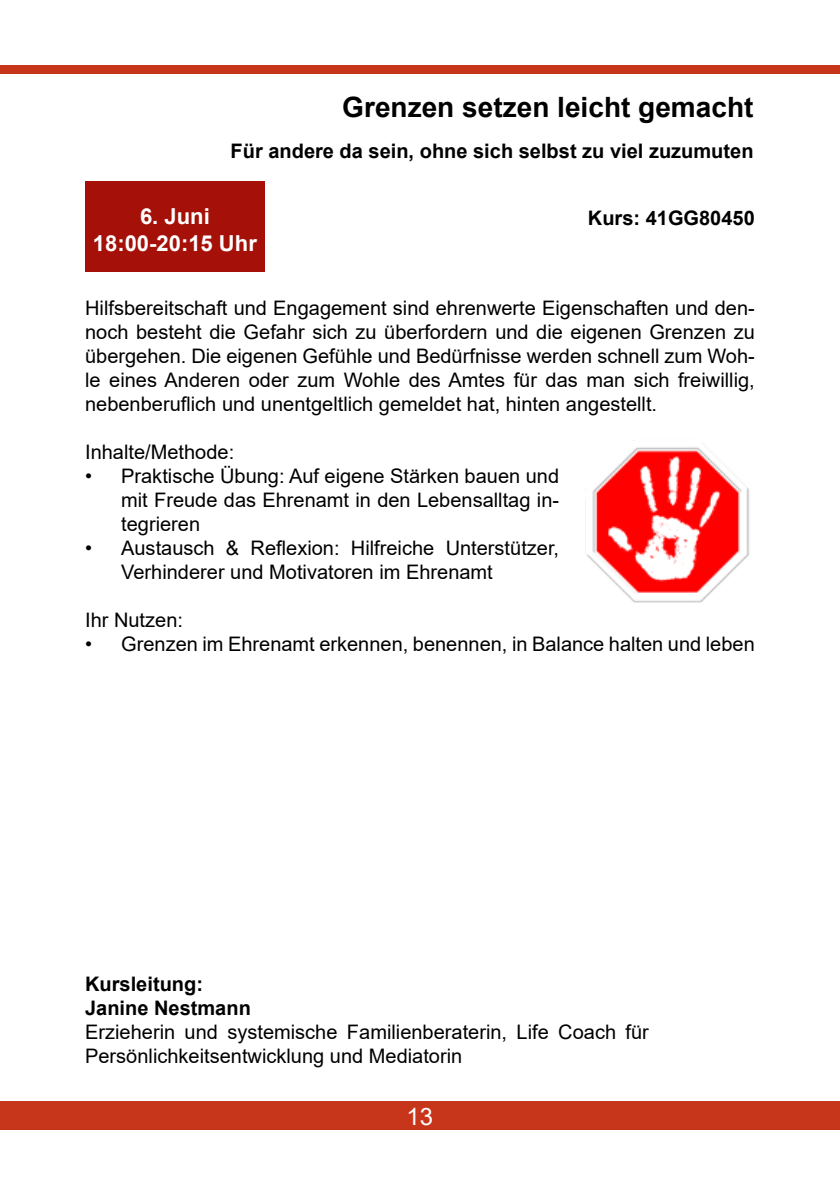
<style>
.page{position:relative;width:840px;height:1191px;background:#fff}
.page>*{position:absolute;margin:0;border:0;box-sizing:border-box;transform-origin:0 0}
.t1{font:700 28px "Arial";color:#000}
.t2{font:24px "Arial";color:#fff}
.t3{font:700 22px "Arial";color:#fff}
.t4{font:20px/24px "Arial";color:#000}
.t5{font:700 20px/24px "Arial";color:#000}
</style>
<div class="page">
<div style="left:0;top:1101px;width:839px;height:28px;background:#c7361b"></div>
<div style="left:0;top:66px;width:839px;height:8px;background:#c7361b"></div>
<div style="left:85px;top:181px;width:179px;height:91px;background:#a51008"></div>
<img style="left:585px;top:440px;width:165px;height:163px">
<h1 class="t1" style="left:342px;top:87px;width:412px">Grenzen setzen leicht gemacht</h1>
<p class="t5" style="left:230px;top:139px;width:524px">Für andere da sein, ohne sich selbst zu viel zuzumuten</p>
<p class="t3" style="left:140px;top:201px;width:71px">6. Juni</p>
<p class="t5" style="left:587px;top:206px;width:168px">Kurs: 41GG80450</p>
<p class="t3" style="left:93px;top:227px;width:165px">18:00-20:15 Uhr</p>
<p class="t4" style="left:85px;top:296px;width:670px;text-align:justify">Hilfsbereitschaft und Engagement sind ehrenwerte Eigenschaften und den&shy;noch besteht die Gefahr sich zu überfordern und die eigenen Grenzen zu übergehen. Die eigenen Gefühle und Bedürfnisse werden schnell zum Woh&shy;le eines Anderen oder zum Wohle des Amtes für das man sich freiwillig, nebenberuflich und unentgeltlich gemeldet hat, hinten angestellt.</p>
<p class="t4" style="left:85px;top:440px;width:150px">Inhalte/Methode:</p>
<p class="t4" style="left:121px;top:464px;width:439px;text-align:justify;text-indent:-36px">• Praktische Übung: Auf eigene Stärken bauen und mit Freude das Ehrenamt in den Lebensalltag in&shy;tegrieren</p>
<p class="t4" style="left:121px;top:536px;width:439px;text-indent:-36px">• Austausch &amp; Reflexion: Hilfreiche Unterstützer,<br>Verhinderer und Motivatoren im Ehrenamt</p>
<p class="t4" style="left:85px;top:608px;width:99px">Ihr Nutzen:</p>
<p class="t4" style="left:85px;top:632px;width:670px">• Grenzen im Ehrenamt erkennen, benennen, in Balance halten und leben</p>
<p class="t5" style="left:85px;top:972px;width:167px">Kursleitung:<br>Janine Nestmann</p>
<p class="t4" style="left:85px;top:1020px;width:565px">Erzieherin und systemische Familienberaterin, Life Coach für<br>Persönlichkeitsentwicklung und Mediatorin</p>
<p class="t2" style="left:406px;top:1099px;width:28px">13</p>
</div>
